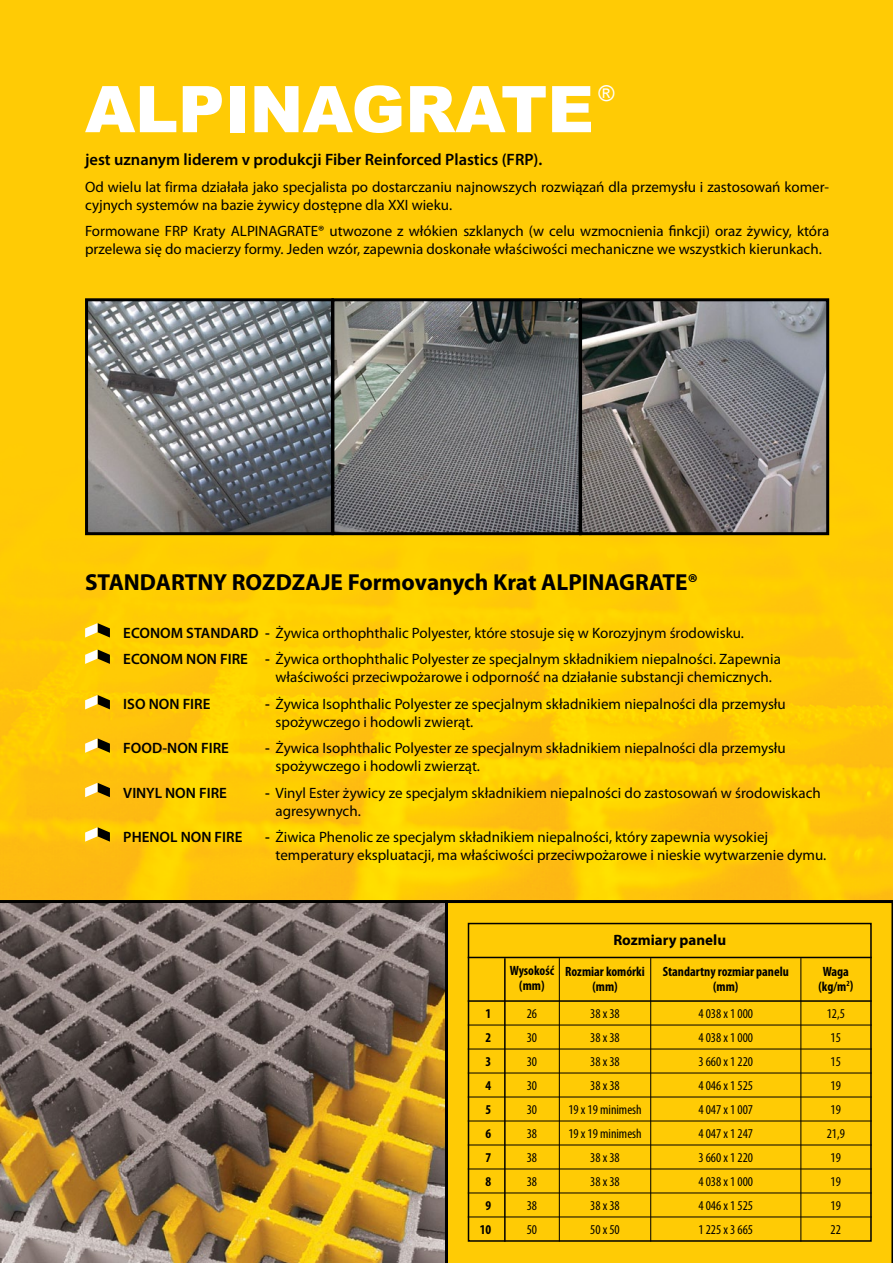
<style>
.page{position:relative;width:893px;height:1263px;background:#fff}
.page>*{position:absolute;margin:0;border:0;box-sizing:border-box;transform-origin:0 0}
.t1{font:900 64.35px "Arial";color:#fff}
.t2{font:700 23.25px "Myriad Pro";color:#000}
.t3{font:21.75px "Arial";color:#fff}
.t4{font:600 16.5px "Myriad Pro";color:#000}
.t5{font:15px/18px "Myriad Pro";color:#000}
.t6{font:600 15px "Myriad Pro";color:#000}
.t7{font:700 15px "Myriad Pro";color:#000}
.t8{font:condensed 13.5px/24px "Myriad Pro";color:#000;text-align:justify}
.t9{font:700 condensed 13.5px/24px "Myriad Pro";color:#000;text-align:center}
.s1{font-weight:600}
</style>
<div class="page">
<img style="left:0;top:0;width:893px;height:900px">
<svg style="left:0;top:900px;width:445px;height:363px;background:#897250"></svg>
<img style="left:89px;top:302px;width:736px;height:229px">
<div style="left:331px;top:298px;width:251px;height:237px;border:3px solid #000"></div>
<div style="left:579px;top:298px;width:250px;height:237px;border:3px solid #000"></div>
<div style="left:85px;top:298px;width:249px;height:237px;border:3px solid #000"></div>
<svg style="left:85px;top:623px;width:25px;height:14px"></svg>
<svg style="left:85px;top:649px;width:25px;height:15px"></svg>
<svg style="left:85px;top:695px;width:25px;height:14px"></svg>
<svg style="left:85px;top:738px;width:25px;height:15px"></svg>
<svg style="left:85px;top:783px;width:25px;height:14px"></svg>
<svg style="left:85px;top:827px;width:25px;height:15px"></svg>
<div style="left:445px;top:900px;width:448px;height:363px;background:#ffcb05"></div>
<div style="left:468px;top:923px;width:404px;height:319px;border:2px solid #000"></div>
<hr style="left:468px;top:957px;width:404px;height:1px;background:#000">
<hr style="left:468px;top:1000px;width:404px;height:2px;background:#000">
<hr style="left:468px;top:1025px;width:404px;height:1px;background:#000">
<hr style="left:468px;top:1049px;width:404px;height:1px;background:#000">
<hr style="left:468px;top:1073px;width:404px;height:1px;background:#000">
<hr style="left:468px;top:1096px;width:404px;height:1px;background:#000">
<hr style="left:468px;top:1120px;width:404px;height:1px;background:#000">
<hr style="left:468px;top:1144px;width:404px;height:1px;background:#000">
<hr style="left:468px;top:1168px;width:404px;height:1px;background:#000">
<hr style="left:468px;top:1192px;width:404px;height:1px;background:#000">
<hr style="left:468px;top:1216px;width:404px;height:1px;background:#000">
<hr style="left:504px;top:958px;width:2px;height:284px;background:#000">
<hr style="left:559px;top:958px;width:1px;height:283px;background:#000">
<hr style="left:650px;top:958px;width:1px;height:283px;background:#000">
<hr style="left:800px;top:958px;width:1px;height:283px;background:#000">
<h1 class="t1" style="left:85px;top:62px;width:510px">ALPINAGRATE</h1>
<h3 class="t3" style="left:598px;top:79px;width:18px">®</h3>
<p class="t4" style="left:85px;top:149px;width:459px">jest uznanym liderem v produkcji Fiber Reinforced Plastics (FRP).</p>
<p class="t5" style="left:85px;top:178px;width:746px">Od wielu lat firma działała jako specjalista po dostarczaniu najnowszych rozwiązań dla przemysłu i zastosowań komer&shy;cyjnych systemów na bazie żywicy dostępne dla XXI wieku.</p>
<p class="t5" style="left:85px;top:222px;width:746px">Formowane FRP Kraty ALPINAGRATE® utwozone z włókien szklanych (w celu wzmocnienia finkcji) oraz żywicy, która przelewa się do macierzy formy. Jeden wzór, zapewnia doskonałe właściwości mechaniczne we wszystkich kierunkach.</p>
<h2 class="t2" style="left:85px;top:567px;width:615px">STANDARTNY ROZDZAJE Formovanych Krat ALPINAGRATE®</h2>
<p class="t5" style="left:123px;top:619px;width:659px;line-height:26.5px"><span class="s1">ECONOM STANDARD -</span> Żywica orthophthalic Polyester, które stosuje się w Korozyjnym środowisku.<br><span class="s1">ECONOM NON FIRE -</span> Żywica orthophthalic Polyester ze specjalnym składnikiem niepalności. Zapewnia</p>
<p class="t5" style="left:276px;top:668px;width:498px">właściwości przeciwpożarowe i odporność na działanie substancji chemicznych.</p>
<p class="t6" style="left:123px;top:694px;width:89px">ISO NON FIRE</p>
<p class="t5" style="left:276px;top:694px;width:512px;text-indent:-10px"><span class="s1">-</span> Żywica Isophthalic Polyester ze specjalnym składnikiem niepalności dla przemysłu spożywczego i hodowli zwierąt.</p>
<p class="t6" style="left:123px;top:739px;width:107px">FOOD-NON FIRE</p>
<p class="t5" style="left:276px;top:739px;width:512px;text-indent:-10px"><span class="s1">-</span> Żywica Isophthalic Polyester ze specjalnym składnikiem niepalności dla przemysłu spożywczego i hodowli zwierząt.</p>
<p class="t6" style="left:123px;top:783px;width:105px">VINYL NON FIRE</p>
<p class="t5" style="left:276px;top:783px;width:547px;text-indent:-10px"><span class="s1">-</span> Vinyl Ester żywicy ze specjalym składnikiem niepalności do zastosowań w środowiskach agresywnych.</p>
<p class="t6" style="left:123px;top:828px;width:121px">PHENOL NON FIRE</p>
<p class="t5" style="left:276px;top:828px;width:552px;text-indent:-10px"><span class="s1">-</span> Żiwica Phenolic ze specjalym składnikiem niepalności, który zapewnia wysokiej temperatury ekspluatacji, ma właściwości przeciwpożarowe i nieskie wytwarzenie dymu.</p>
<p class="t9" style="left:480px;top:1001px;width:13px">1<br>2<br>3<br>4<br>5<br>6<br>7<br>8<br>9<br>10</p>
<p class="t9" style="left:510px;top:963px;width:46px;line-height:15px">Wysokość (mm)</p>
<p class="t8" style="left:527px;top:1001px;width:12px">26<br>30<br>30<br>30<br>30<br>38<br>38<br>38<br>38<br>50</p>
<p class="t7" style="left:613px;top:930px;width:114px">Rozmiary panelu</p>
<p class="t9" style="left:565px;top:963px;width:81px;line-height:15px">Rozmiar komórki (mm)</p>
<p class="t8" style="left:568px;top:1002px;width:75px;text-align:center">38 x 38<br>38 x 38<br>38 x 38<br>38 x 38<br>19 x 19 minimesh<br>19 x 19 minimesh<br>38 x 38<br>38 x 38<br>38 x 38<br>50 x 50</p>
<p class="t9" style="left:663px;top:963px;width:128px;line-height:15px">Standartny rozmiar panelu (mm)</p>
<p class="t8" style="left:698px;top:1002px;width:56px">4 038 x 1 000<br>4 038 x 1 000<br>3 660 x 1 220<br>4 046 x 1 525<br>4 047 x 1 007<br>4 047 x 1 247<br>3 660 x 1 220<br>4 038 x 1 000<br>4 046 x 1 525<br>1 225 x 3 665</p>
<p class="t9" style="left:818px;top:963px;width:36px;line-height:15px">Waga (kg/m<sup>2</sup>)</p>
<p class="t8" style="left:827px;top:1001px;width:20px;text-align:left">12,5<br>15<br>15<br>19<br>19<br>21,9<br>19<br>19<br>19<br>22</p>
</div>
